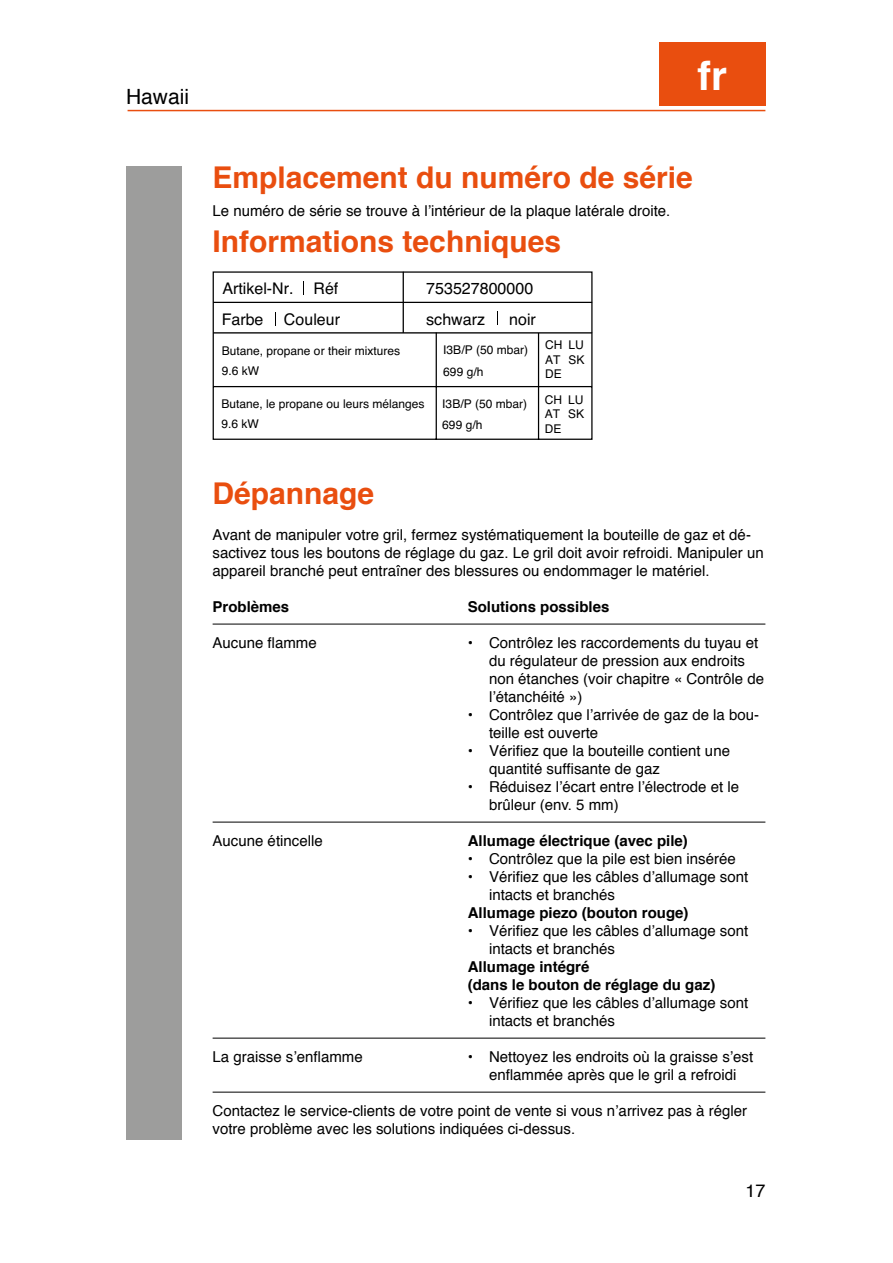
<style>
.page{position:relative;width:893px;height:1263px;background:#fff}
.page>*{position:absolute;margin:0;border:0;box-sizing:border-box;transform-origin:0 0}
.t1{font:700 40.8px "Helvetica";color:#fff}
.t2{font:700 30px "Helvetica";color:#e94e0f}
.t3{font:21px "Helvetica";color:#000}
.t4{font:18px "Helvetica";color:#000}
.t5{font:16.05px "Helvetica";color:#000}
.t6{font:15px/18px "Helvetica";color:#000}
.t7{font:700 15px/18px "Helvetica";color:#000}
.t8{font:12px/14.4px "Helvetica";color:#000}
</style>
<div class="page">
<hr style="left:128px;top:110px;width:637px;height:1px;background:#e94e0f">
<div style="left:659px;top:43px;width:106px;height:63px;background:#e94e0f"></div>
<div style="left:126px;top:166px;width:55px;height:974px;background:#9d9d9c"></div>
<hr style="left:213px;top:624px;width:552px;height:1px;background:#000">
<hr style="left:213px;top:822px;width:552px;height:1px;background:#000">
<hr style="left:213px;top:1038px;width:552px;height:1px;background:#000">
<hr style="left:213px;top:1092px;width:552px;height:1px;background:#000">
<svg style="left:213px;top:271px;width:379px;height:169px"></svg>
<hr style="left:403px;top:272px;width:1px;height:61px;background:#000">
<hr style="left:213px;top:302px;width:379px;height:1px;background:#000">
<hr style="left:213px;top:332px;width:379px;height:2px;background:#000">
<svg style="left:303px;top:281px;width:1px;height:14px"></svg>
<svg style="left:275px;top:312px;width:1px;height:13px"></svg>
<svg style="left:497px;top:311px;width:1px;height:14px"></svg>
<h3 class="t3" style="left:126px;top:81px;width:64px">Hawaii</h3>
<h1 class="t1" style="left:697px;top:42px;width:31px">fr</h1>
<h2 class="t2" style="left:213px;top:154px;width:482px">Emplacement du numéro de série</h2>
<p class="t6" style="left:213px;top:202px;width:459px">Le numéro de série se trouve à l’intérieur de la plaque latérale droite.</p>
<h2 class="t2" style="left:213px;top:217px;width:350px">Informations techniques</h2>
<p class="t5" style="left:222px;top:276px;width:118px">Artikel-Nr. Réf</p>
<p class="t5" style="left:426px;top:276px;width:109px">753527800000</p>
<p class="t5" style="left:222px;top:307px;width:43px">Farbe</p>
<p class="t5" style="left:284px;top:307px;width:58px">Couleur</p>
<p class="t5" style="left:426px;top:307px;width:60px">schwarz</p>
<p class="t5" style="left:509px;top:307px;width:28px">noir</p>
<p class="t8" style="left:222px;top:340px;width:180px;line-height:20.5px">Butane, propane or their mixtures<br>9.6 kW</p>
<p class="t8" style="left:443px;top:340px;width:86px;line-height:21.5px">I3B/P (50 mbar)<br>699 g/h</p>
<p class="t8" style="left:545px;top:338px;width:19px">CH<br>AT<br>DE</p>
<p class="t8" style="left:568px;top:338px;width:18px">LU<br>SK</p>
<p class="t8" style="left:221px;top:393px;width:205px;line-height:20.5px">Butane, le propane ou leurs mélanges<br>9.6 kW</p>
<p class="t8" style="left:442px;top:393px;width:86px;line-height:21.5px">I3B/P (50 mbar)<br>699 g/h</p>
<p class="t8" style="left:545px;top:393px;width:19px">CH<br>AT<br>DE</p>
<p class="t8" style="left:568px;top:393px;width:18px">LU<br>SK</p>
<h2 class="t2" style="left:213px;top:469px;width:163px">Dépannage</h2>
<p class="t6" style="left:213px;top:526px;width:553px">Avant de manipuler votre gril, fermez systématiquement la bouteille de gaz et dé&shy;sactivez tous les boutons de réglage du gaz. Le gril doit avoir refroidi. Manipuler un appareil branché peut entraîner des blessures ou endommager le matériel.</p>
<p class="t7" style="left:213px;top:598px;width:78px">Problèmes</p>
<p class="t7" style="left:468px;top:598px;width:143px">Solutions possibles</p>
<p class="t6" style="left:213px;top:634px;width:106px">Aucune flamme</p>
<p class="t6" style="left:489px;top:634px;width:277px;text-indent:-21px">• Contrôlez les raccordements du tuyau et du régulateur de pression aux endroits non étanches (voir chapitre « Contrôle de l’étanchéité »)</p>
<p class="t6" style="left:489px;top:706px;width:272px;text-indent:-21px">• Contrôlez que l’arrivée de gaz de la bou&shy;teille est ouverte</p>
<p class="t6" style="left:489px;top:742px;width:242px;text-indent:-21px">• Vérifiez que la bouteille contient une quantité suffisante de gaz</p>
<p class="t6" style="left:489px;top:778px;width:252px;text-indent:-21px">• Réduisez l’écart entre l’électrode et le brûleur (env. 5 mm)</p>
<p class="t6" style="left:213px;top:832px;width:112px">Aucune étincelle</p>
<p class="t7" style="left:468px;top:832px;width:222px">Allumage électrique (avec pile)</p>
<p class="t6" style="left:468px;top:850px;width:270px">• Contrôlez que la pile est bien insérée</p>
<p class="t6" style="left:489px;top:868px;width:261px;text-indent:-21px">• Vérifiez que les câbles d’allumage sont intacts et branchés</p>
<p class="t7" style="left:468px;top:904px;width:222px">Allumage piezo (bouton rouge)</p>
<p class="t6" style="left:489px;top:922px;width:261px;text-indent:-21px">• Vérifiez que les câbles d’allumage sont intacts et branchés</p>
<p class="t7" style="left:468px;top:958px;width:249px">Allumage intégré<br>(dans le bouton de réglage du gaz)</p>
<p class="t6" style="left:489px;top:994px;width:261px;text-indent:-21px">• Vérifiez que les câbles d’allumage sont intacts et branchés</p>
<p class="t6" style="left:213px;top:1048px;width:152px">La graisse s’enflamme</p>
<p class="t6" style="left:468px;top:1048px;width:287px;text-align:center">• Nettoyez les endroits où la graisse s’est enflammée après que le gril a refroidi</p>
<p class="t6" style="left:213px;top:1102px;width:536px">Contactez le service-clients de votre point de vente si vous n’arrivez pas à régler votre problème avec les solutions indiquées ci-dessus.</p>
<p class="t4" style="left:745px;top:1176px;width:22px">17</p>
</div>
